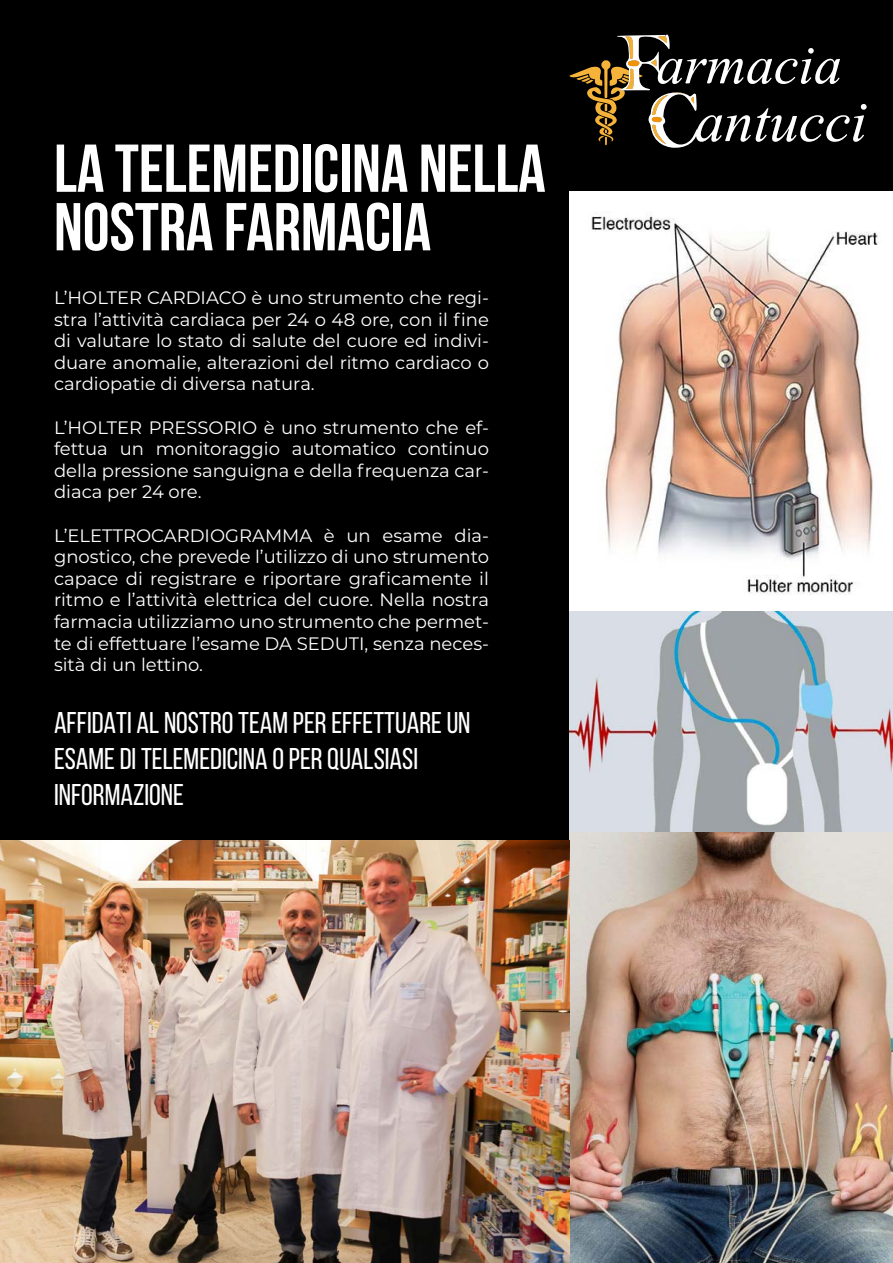
<style>
.page{position:relative;width:893px;height:1263px;background:#000}
.page>*{position:absolute;margin:0;border:0;box-sizing:border-box;transform-origin:0 0}
.t1{font:700 67.5px/58.5px "Bebas Neue";color:#fff}
.t2{font:30px/36px "Bebas Neue";color:#fff}
.t3{font:18px/21.6px "Montserrat";color:#fff;text-align:justify}
</style>
<div class="page">
<img style="left:570px;top:191px;width:323px;height:1072px">
<img style="left:0;top:841px;width:570px;height:422px">
<svg style="left:569px;top:34px;width:298px;height:114px"></svg>
<h1 class="t1" style="left:54px;top:138px;width:493px">LA TELEMEDICINA NELLA<br>NOSTRA FARMACIA</h1>
<p class="t3" style="left:54px;top:286px;width:437px">L’HOLTER CARDIACO è uno strumento che regi&shy;stra l’attività cardiaca per 24 o 48 ore, con il fine di valutare lo stato di salute del cuore ed indivi&shy;duare anomalie, alterazioni del ritmo cardiaco o cardiopatie di diversa natura.</p>
<p class="t3" style="left:54px;top:416px;width:436px">L’HOLTER PRESSORIO è uno strumento che ef&shy;fettua un monitoraggio automatico continuo della pressione sanguigna e della frequenza car&shy;diaca per 24 ore.</p>
<p class="t3" style="left:54px;top:524px;width:436px">L’ELETTROCARDIOGRAMMA è un esame dia&shy;gnostico, che prevede l’utilizzo di uno strumento capace di registrare e riportare graficamente il ritmo e l’attività elettrica del cuore. Nella nostra farmacia utilizziamo uno strumento che permet&shy;te di effettuare l’esame DA SEDUTI, senza neces&shy;sità di un lettino.</p>
<h2 class="t2" style="left:54px;top:704px;width:418px">AFFIDATI AL NOSTRO TEAM PER EFFETTUARE UN<br>ESAME DI TELEMEDICINA O PER QUALSIASI<br>INFORMAZIONE</h2>
</div>
